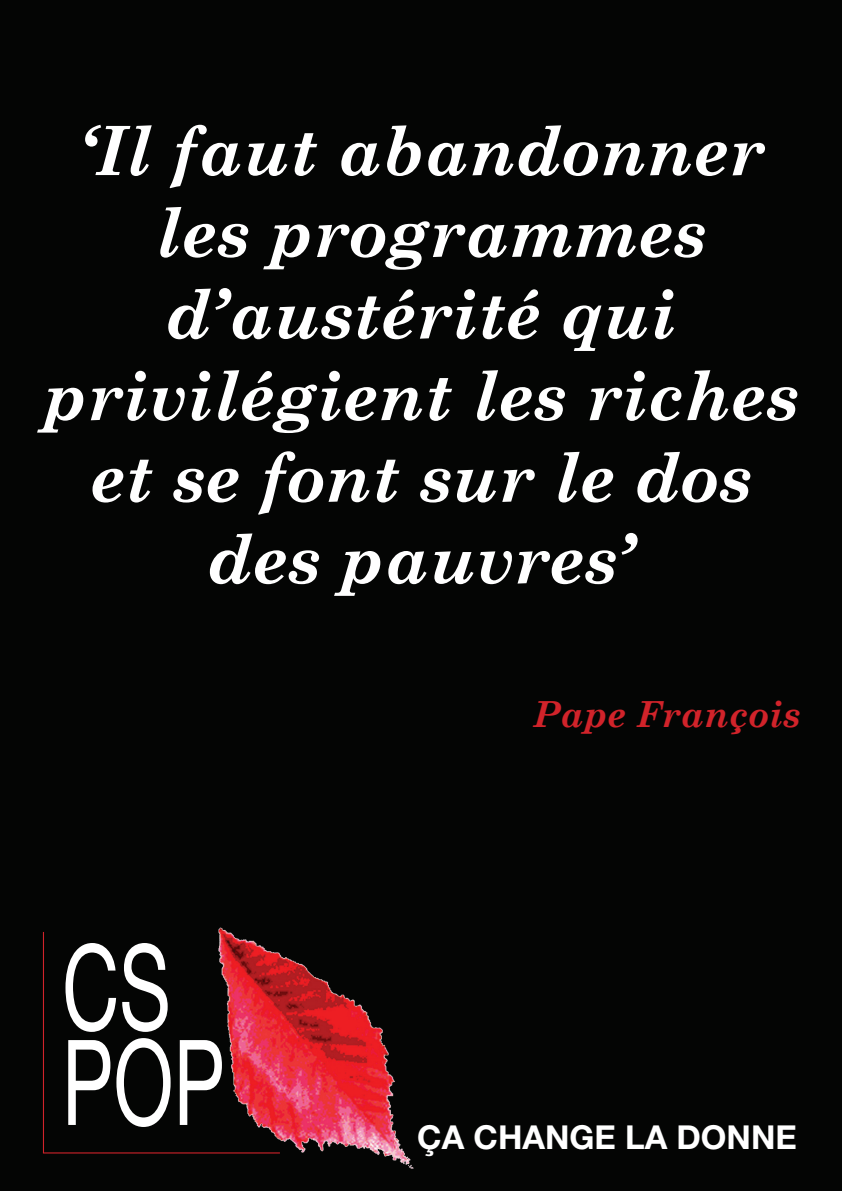
<style>
.page{position:relative;width:842px;height:1191px;background:#040504}
.page>*{position:absolute;margin:0;border:0;box-sizing:border-box;transform-origin:0 0}
.t1{font:118.8px/95px "Helvetica Neue";color:#fff;scale:.67 1}
.t2{font:italic 700 68px/81.6px "Century Schoolbook";color:#fff;text-align:center}
.t3{font:italic 700 36px "Century Schoolbook";color:#d1232a}
.t4{font:700 33px "Helvetica Neue";color:#fff}
</style>
<div class="page">
<img style="left:214px;top:927px;width:200px;height:242px">
<hr style="left:43px;top:932px;width:1px;height:221px;background:#d1232a">
<hr style="left:43px;top:1152px;width:237px;height:1px;background:#d1232a">
<p class="t2" style="left:78px;top:106px;width:688px">‘Il faut abandonner</p>
<p class="t2" style="left:155px;top:188px;width:552px">les programmes</p>
<p class="t2" style="left:166px;top:270px;width:512px">d’austérité qui</p>
<p class="t2" style="left:43px;top:351px;width:757px">privilégient les riches</p>
<p class="t2" style="left:90px;top:433px;width:663px">et se font sur le dos des pauvres’</p>
<h1 class="t1" style="left:62px;top:938px;width:245px">CS<br>POP</h1>
<p class="t3" style="left:533px;top:687px;width:269px">Pape François</p>
<p class="t4" style="left:417px;top:1116px;width:381px">ÇA CHANGE LA DONNE</p>
</div>
